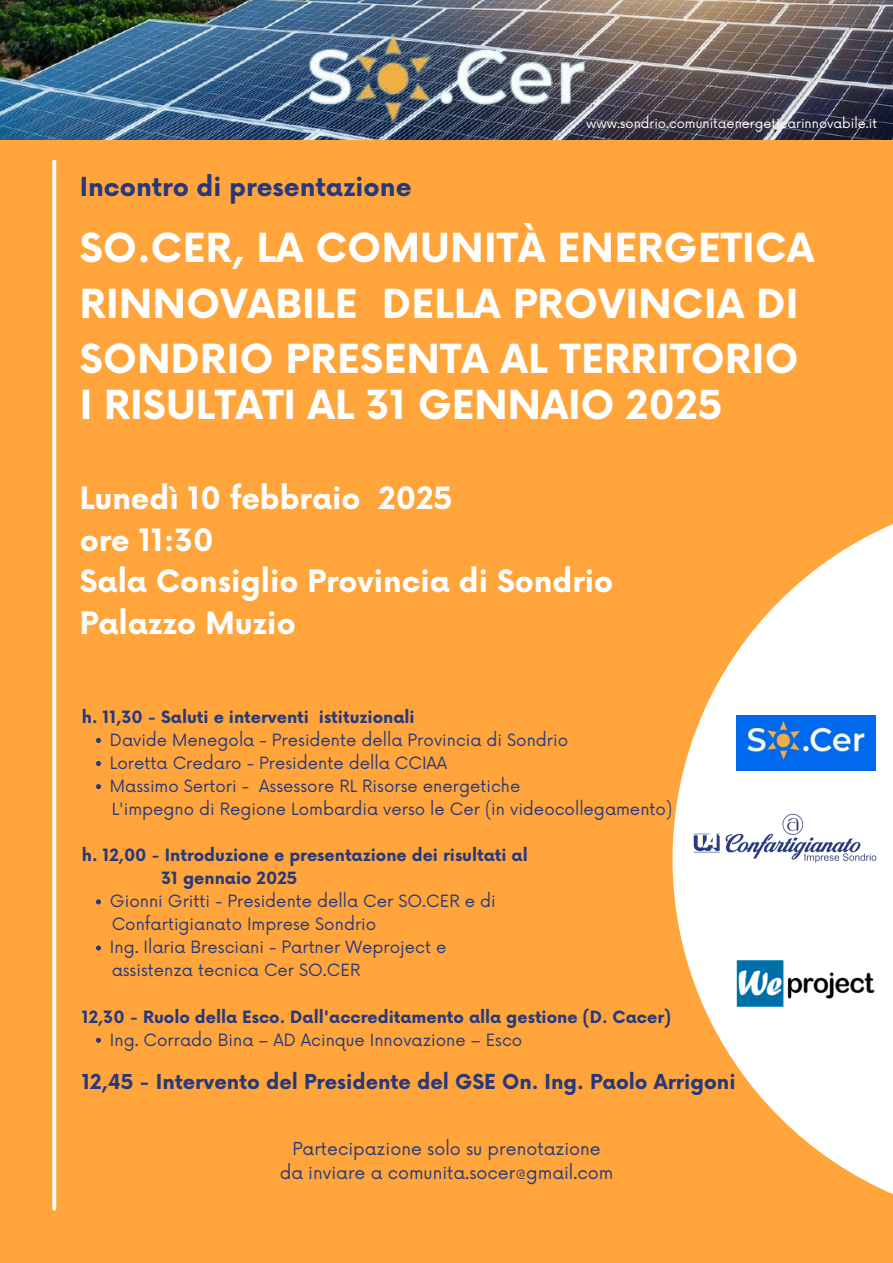
<style>
.page{position:relative;width:893px;height:1263px;background:#ffa53b}
.page>*{position:absolute;margin:0;border:0;box-sizing:border-box;transform-origin:0 0}
.t1{font:700 39px/55.1px "Now";letter-spacing:.01em;color:#fff}
.t2{font:700 30px/41.6px "Now";color:#fff}
.t3{font:700 25.58px "Now";color:#27397c}
.t4{font:700 20.1px "Now";color:#27397c}
.t5{font:17.4px/24.2px "Now";color:#27397c;text-align:center}
.t6{font:16.5px/23.1px "Now";color:#27397c}
.t7{font:700 16.5px "Now";color:#27397c}
.t8{font:12.9px "Now";color:#fff}
.s1{font-weight:700}
</style>
<div class="page">
<svg style="left:672px;top:524px;width:221px;height:670px;fill:#fff"></svg>
<svg style="left:52px;top:162px;width:4px;height:1046px;background:#fff7ed"></svg>
<img style="left:685px;top:805px;width:199px;height:66px">
<img style="left:736px;top:954px;width:139px;height:59px">
<img style="left:0;top:0;width:893px;height:139px">
<img style="left:281px;top:20px;width:331px;height:120px">
<img style="left:736px;top:716px;width:139px;height:54px">
<svg style="left:96px;top:738px;width:5px;height:5px"></svg>
<svg style="left:96px;top:761px;width:5px;height:5px"></svg>
<svg style="left:96px;top:784px;width:5px;height:5px"></svg>
<svg style="left:96px;top:899px;width:5px;height:5px"></svg>
<svg style="left:96px;top:945px;width:5px;height:5px"></svg>
<svg style="left:96px;top:1038px;width:5px;height:5px"></svg>
<p class="t3" style="left:80px;top:173px;width:333px">Incontro di presentazione</p>
<h5 class="t8" style="left:586px;top:116px;width:292px">www.sondrio.comunitaenergeticarinnovabile.it</h5>
<p class="t1" style="left:80px;top:223px;width:736px">SO.CER, LA COMUNITÀ ENERGETICA<br>RINNOVABILE DELLA PROVINCIA DI<br>SONDRIO PRESENTA AL TERRITORIO</p>
<p class="t1" style="left:80px;top:380px;width:644px">I RISULTATI AL 31 GENNAIO 2025</p>
<p class="t2" style="left:80px;top:479px;width:535px">Lunedì 10 febbraio 2025<br>ore 11:30<br>Sala Consiglio Provincia di Sondrio<br>Palazzo Muzio</p>
<p class="t7" style="left:82px;top:708px;width:334px">h. 11,30 - Saluti e interventi istituzionali</p>
<h3 class="t6" style="left:110px;top:729px;width:460px">Davide Menegola - Presidente della Provincia di Sondrio</h3>
<h1 class="t6" style="left:110px;top:752px;width:339px">Loretta Credaro - Presidente della CCIAA</h1>
<h2 class="t6" style="left:110px;top:775px;width:412px">Massimo Sertori - Assessore RL Risorse energetiche</h2>
<p class="t6" style="left:112px;top:798px;width:562px">L'impegno di Regione Lombardia verso le Cer (in videocollegamento)</p>
<p class="t7" style="left:82px;top:846px;width:447px">h. 12,00 - Introduzione e presentazione dei risultati al</p>
<p class="t6" style="left:110px;top:867px;width:387px;text-indent:51px"><span class="s1">31 gennaio 2025<br></span>Gionni Gritti - Presidente della Cer SO.CER e di</p>
<h5 class="t6" style="left:110px;top:914px;width:338px">Confartigianato Imprese Sondrio<br>Ing. Ilaria Bresciani - Partner Weproject e</h5>
<p class="t6" style="left:112px;top:960px;width:250px">assistenza tecnica Cer SO.CER</p>
<p class="t7" style="left:82px;top:1008px;width:591px">12,30 - Ruolo della Esco. Dall'accreditamento alla gestione (D. Cacer)</p>
<p class="t6" style="left:110px;top:1029px;width:414px">Ing. Corrado Bina – AD Acinque Innovazione – Esco</p>
<h6 class="t4" style="left:82px;top:1071px;width:655px">12,45 - Intervento del Presidente del GSE On. Ing. Paolo Arrigoni</h6>
<p class="t5" style="left:280px;top:1137px;width:335px">Partecipazione solo su prenotazione da inviare a comunita.socer@gmail.com</p>
</div>
